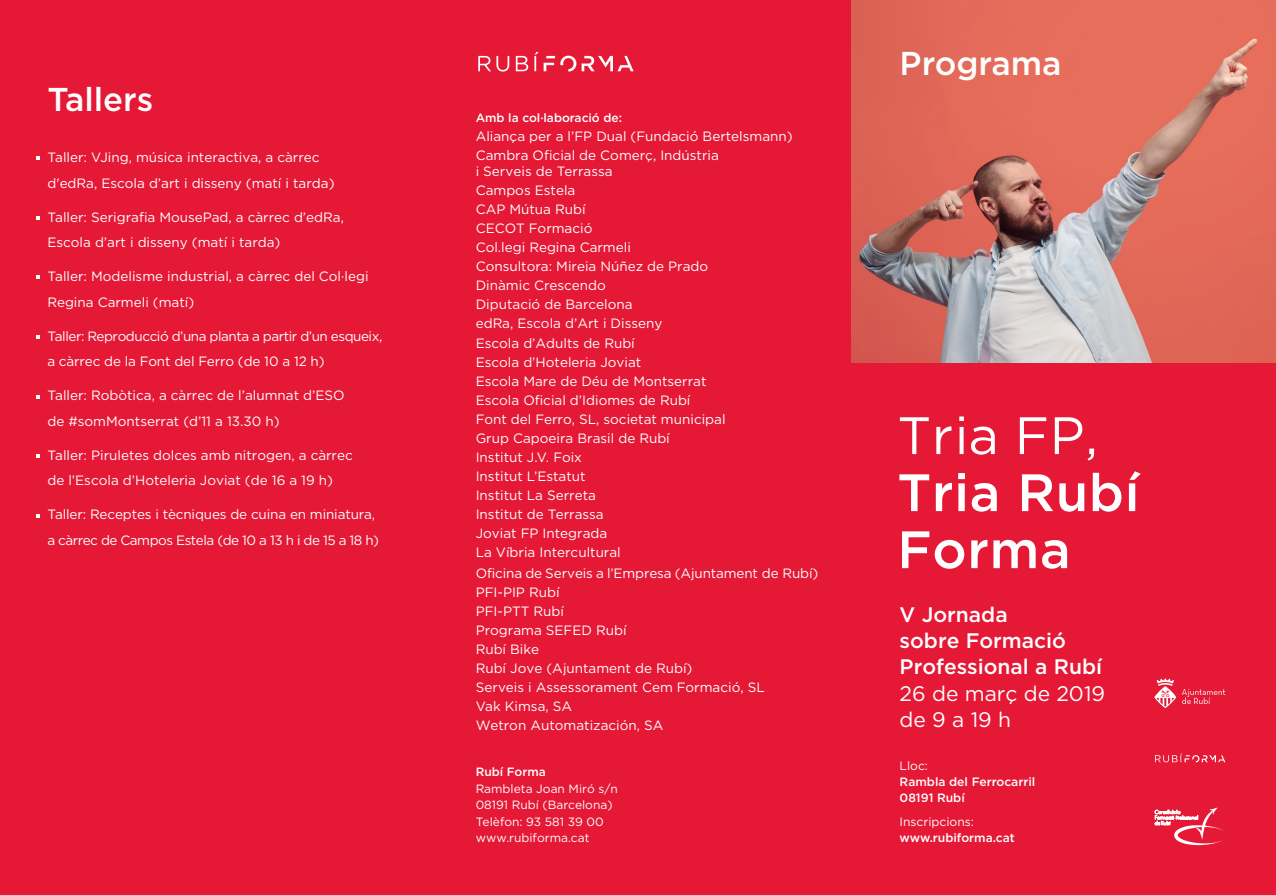
<style>
.page{position:relative;width:1276px;height:895px;background:#fff}
.page>*{position:absolute;margin:0;border:0;box-sizing:border-box;transform-origin:0 0}
.t1{font:500 52.5px/57px "Gotham";letter-spacing:.01em;color:#fff}
.t2{font:52.5px "Gotham";letter-spacing:.01em;color:#fff}
.t3{font:500 33px "Gotham";color:#fff}
.t4{font:500 21px/26.2px "Gotham";color:#fff}
.t5{font:21px/26.2px "Gotham";color:#fff}
.t6{font:13.5px/19px "Gotham";color:#fff}
.t7{font:13.5px/25.5px "Gotham";letter-spacing:-.03em;color:#fff}
.t8{font:12px/16.5px "Gotham";color:#fff}
.t9{font:500 12px/16px "Gotham";color:#fff}
</style>
<div class="page">
<div style="left:0;top:0;width:1276px;height:894px;background:#e51836"></div>
<img style="left:851px;top:0;width:425px;height:363px">
<svg style="left:1154px;top:678px;width:71px;height:30px"></svg>
<svg style="left:1155px;top:753px;width:70px;height:9px"></svg>
<svg style="left:1155px;top:807px;width:70px;height:38px"></svg>
<svg style="left:478px;top:52px;width:156px;height:20px"></svg>
<svg style="left:36px;top:156px;width:3px;height:4px"></svg>
<svg style="left:36px;top:275px;width:3px;height:4px"></svg>
<svg style="left:36px;top:335px;width:3px;height:4px"></svg>
<svg style="left:36px;top:454px;width:3px;height:4px"></svg>
<h2 class="t3" style="left:47px;top:87px;width:107px">Tallers</h2>
<p class="t6" style="left:47px;top:145px;width:289px;line-height:25.5px">Taller: VJing, música interactiva, a càrrec d'edRa, Escola d’art i disseny (matí i tarda)</p>
<p class="t6" style="left:47px;top:205px;width:298px;line-height:25.5px">Taller: Serigrafia MousePad, a càrrec d’edRa,<br>Escola d’art i disseny (matí i tarda)</p>
<p class="t6" style="left:47px;top:264px;width:323px;line-height:25.5px">Taller: Modelisme industrial, a càrrec del Col·legi<br>Regina Carmeli (matí)</p>
<p class="t7" style="left:47px;top:324px;width:336px">Taller: Reproducció d’una planta a partir d’un esqueix, a càrrec de la Font del Ferro (de 10 a 12 h)</p>
<p class="t6" style="left:47px;top:383px;width:299px;line-height:25.5px">Taller: Robòtica, a càrrec de l’alumnat d’ESO de #somMontserrat (d’11 a 13.30 h)</p>
<p class="t6" style="left:47px;top:443px;width:307px;line-height:25.5px">Taller: Piruletes dolces amb nitrogen, a càrrec de l’Escola d’Hoteleria Joviat (de 16 a 19 h)</p>
<p class="t6" style="left:47px;top:502px;width:333px;line-height:25.5px">Taller: Receptes i tècniques de cuina en miniatura, a càrrec de Campos Estela (de 10 a 13 h i de 15 a 18 h)</p>
<p class="t9" style="left:476px;top:111px;width:148px">Amb la col·laboració de:</p>
<p class="t6" style="left:476px;top:128px;width:318px">Aliança per a l’FP Dual (Fundació Bertelsmann)<br>Cambra Oficial de Comerç, Indústria</p>
<p class="t6" style="left:476px;top:163px;width:251px">i Serveis de Terrassa<br>Campos Estela<br>CAP Mútua Rubí<br>CECOT Formació<br>Col.legi Regina Carmeli<br>Consultora: Mireia Núñez de Prado<br>Dinàmic Crescendo<br>Diputació de Barcelona<br>edRa, Escola d’Art i Disseny<br>Escola d’Adults de Rubí<br>Escola d’Hoteleria Joviat<br>Escola Mare de Déu de Montserrat<br>Escola Oficial d’Idiomes de Rubí<br>Font del Ferro, SL, societat municipal<br>Grup Capoeira Brasil de Rubí<br>Institut J.V. Foix<br>Institut L’Estatut<br>Institut La Serreta<br>Institut de Terrassa<br>Joviat FP Integrada<br>La Víbria Intercultural</p>
<p class="t6" style="left:476px;top:565px;width:344px">Oficina de Serveis a l’Empresa (Ajuntament de Rubí)<br>PFI-PIP Rubí<br>PFI-PTT Rubí<br>Programa SEFED Rubí<br>Rubí Bike<br>Rubí Jove (Ajuntament de Rubí)<br>Serveis i Assessorament Cem Formació, SL<br>Vak Kimsa, SA<br>Wetron Automatización, SA</p>
<p class="t9" style="left:476px;top:764px;width:72px">Rubí Forma</p>
<p class="t8" style="left:476px;top:781px;width:144px">Rambleta Joan Miró s/n<br>08191 Rubí (Barcelona)<br>Telèfon: 93 581 39 00 www.rubiforma.cat</p>
<h2 class="t3" style="left:900px;top:51px;width:163px">Programa</h2>
<h1 class="t2" style="left:897px;top:415px;width:202px">Tria FP,</h1>
<h1 class="t1" style="left:897px;top:468px;width:244px">Tria Rubí<br>Forma</h1>
<h3 class="t4" style="left:900px;top:603px;width:204px">V Jornada<br>sobre Formació<br>Professional a Rubí</h3>
<h3 class="t5" style="left:900px;top:681px;width:207px">26 de març de 2019 de 9 a 19 h</h3>
<p class="t8" style="left:900px;top:758px;width:30px">Lloc:</p>
<p class="t9" style="left:900px;top:775px;width:137px">Rambla del Ferrocarril<br>08191 Rubí</p>
<p class="t8" style="left:900px;top:814px;width:76px">Inscripcions:</p>
<p class="t9" style="left:900px;top:830px;width:117px">www.rubiforma.cat</p>
</div>
